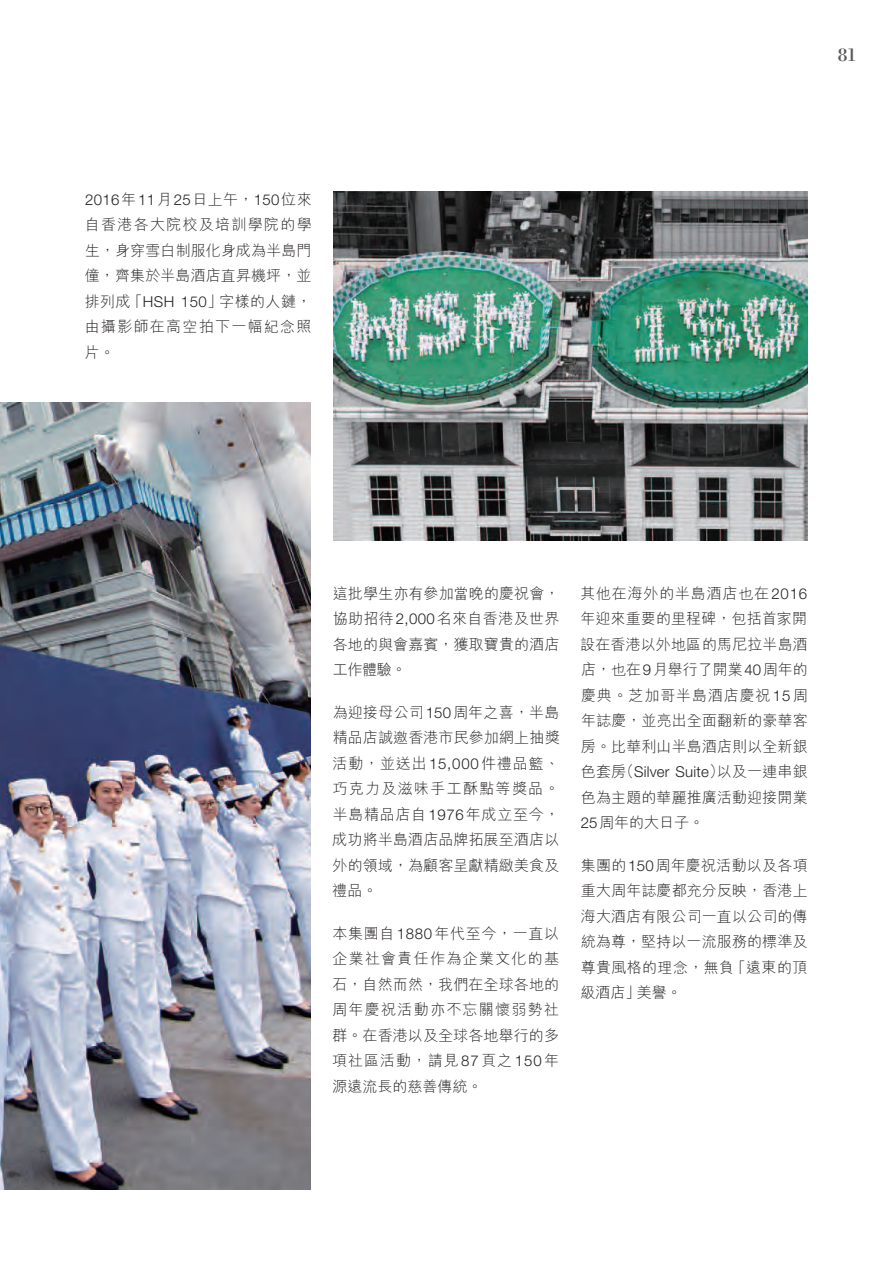
<style>
.page{position:relative;width:893px;height:1263px;background:#fff}
.page>*{position:absolute;margin:0;border:0;box-sizing:border-box;transform-origin:0 0}
.t1{font:19.5px "Bodoni";color:#57585a}
.t2{font:300 15px/25.5px "M Hei HK";letter-spacing:.01em;color:#231f20;text-align:justify}
.t3{font:300 15px "Helvetica Neue";letter-spacing:.02em;color:#231f20}
.s1{font-family:"M Hei HK"}
.s2{font-family:"Helvetica Neue"}
</style>
<div class="page">
<img style="left:334px;top:191px;width:474px;height:349px">
<img style="left:0;top:402px;width:310px;height:787px">
<p class="t3" style="left:85px;top:190px;width:228px">2016<span class="s1">年</span>11<span class="s1">月</span>25<span class="s1">日上午，</span>150<span class="s1">位來</span></p>
<p class="t2" style="left:85px;top:211px;width:228px">自香港各大院校及培訓學院的學生，身穿雪白制服化身成為半島門僮，齊集於半島酒店直昇機坪，並排列成「<span class="s2">HSH 150</span>」字樣的人鏈，由攝影師在高空拍下一幅紀念照片。</p>
<h1 class="t1" style="left:838px;top:43px;width:20px">81</h1>
<p class="t2" style="left:333px;top:580px;width:228px">這批學生亦有參加當晚的慶祝會，協助招待<span class="s2">2,000</span>名來自香港及世界各地的與會嘉賓，獲取寶貴的酒店工作體驗。</p>
<p class="t2" style="left:332px;top:699px;width:229px">為迎接母公司<span class="s2">150</span>周年之喜，半島精品店誠邀香港市民參加網上抽獎活動，並送出<span class="s2">15,000</span>件禮品籃、巧克力及滋味手工酥點等獎品。半島精品店自<span class="s2">1976</span>年成立至今，成功將半島酒店品牌拓展至酒店以外的領域，為顧客呈獻精緻美食及禮品。</p>
<p class="t2" style="left:332px;top:920px;width:228px">本集團自<span class="s2">1880</span>年代至今，一直以企業社會責任作為企業文化的基石，自然而然，我們在全球各地的周年慶祝活動亦不忘關懷弱勢社群。在香港以及全球各地舉行的多項社區活動，請見<span class="s2">87</span>頁之<span class="s2">150</span>年源遠流長的慈善傳統。</p>
<p class="t2" style="left:580px;top:580px;width:229px">其他在海外的半島酒店也在<span class="s2">2016</span>年迎來重要的里程碑，包括首家開設在香港以外地區的馬尼拉半島酒店，也在<span class="s2">9</span>月舉行了開業<span class="s2">40</span>周年的慶典。芝加哥半島酒店慶祝<span class="s2">15</span>周年誌慶，並亮出全面翻新的豪華客房。比華利山半島酒店則以全新銀色套房（<span class="s2">Silver Suite</span>）以及一連串銀色為主題的華麗推廣活動迎接開業<span class="s2">25</span>周年的大日子。</p>
<p class="t2" style="left:581px;top:852px;width:229px">集團的<span class="s2">150</span>周年慶祝活動以及各項重大周年誌慶都充分反映，香港上海大酒店有限公司一直以公司的傳統為尊，堅持以一流服務的標準及尊貴風格的理念，無負「遠東的頂級酒店」美譽。</p>
</div>
